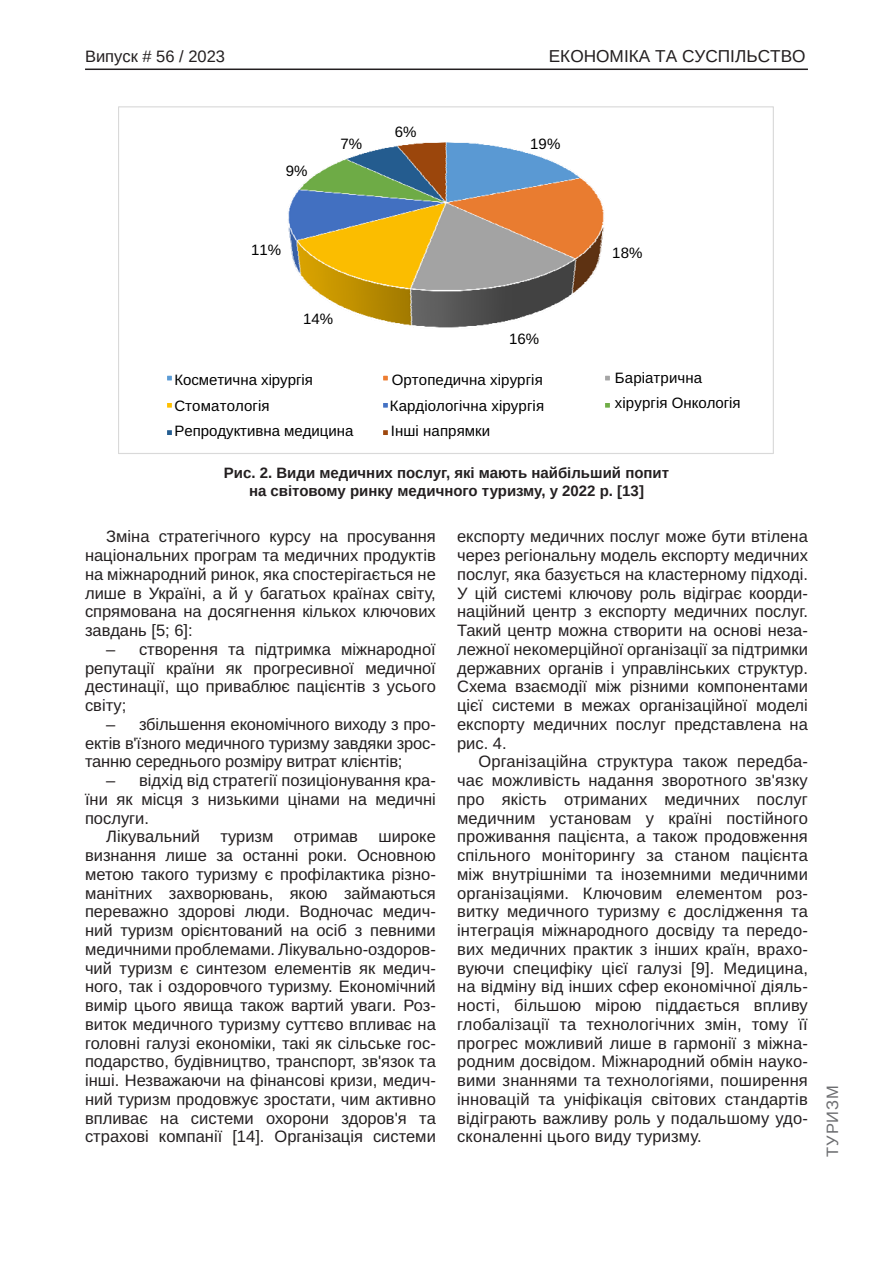
<style>
.page{position:relative;width:893px;height:1263px;background:#fff}
.page>*{position:absolute;margin:0;border:0;box-sizing:border-box;transform-origin:0 0}
.t1{font:17.25px "Arimo";color:#231f20}
.Текст_основной_G{font:16.5px/18.8px "Arimo";color:#231f20;text-align:justify}
.t2{font:16.5px "Arimo";color:#231f20}
.t3{font:16.5px "Arimo";letter-spacing:.05em;color:#6c6d70}
.t4{font:15px/25.5px "Arimo";letter-spacing:.005em;color:#000}
.Рисунок_N{font:700 15px "Arimo";color:#231f20}
</style>
<div class="page">
<hr style="left:85px;top:69px;width:723px;height:1px;background:#231f20">
<img style="left:288px;top:142px;width:316px;height:186px">
<div style="left:165px;top:374px;width:9px;height:8px;background:#5b9bd5"></div>
<div style="left:164px;top:372px;width:11px;height:12px;border:3px solid #fff"></div>
<div style="left:381px;top:374px;width:8px;height:8px;background:#ed7d31"></div>
<div style="left:380px;top:372px;width:11px;height:12px;border:3px solid #fff"></div>
<div style="left:603px;top:374px;width:8px;height:8px;background:#a5a5a5"></div>
<div style="left:602px;top:372px;width:11px;height:12px;border:3px solid #fff"></div>
<div style="left:165px;top:401px;width:9px;height:8px;background:#ffc000"></div>
<div style="left:164px;top:400px;width:11px;height:11px;border:3px solid #fff"></div>
<div style="left:381px;top:401px;width:8px;height:8px;background:#4472c4"></div>
<div style="left:380px;top:400px;width:11px;height:11px;border:3px solid #fff"></div>
<div style="left:603px;top:401px;width:8px;height:8px;background:#70ad47"></div>
<div style="left:602px;top:400px;width:11px;height:11px;border:3px solid #fff"></div>
<div style="left:165px;top:428px;width:9px;height:9px;background:#255e91"></div>
<div style="left:164px;top:427px;width:11px;height:11px;border:3px solid #fff"></div>
<div style="left:381px;top:428px;width:8px;height:9px;background:#9e480e"></div>
<div style="left:380px;top:427px;width:11px;height:11px;border:3px solid #fff"></div>
<p class="t2" style="left:85px;top:47px;width:142px">Випуск # 56 / 2023</p>
<p class="t1" style="left:549px;top:47px;width:258px">ЕКОНОМІКА ТА СУСПІЛЬСТВО</p>
<p class="t4" style="left:286px;top:159px;width:23px">9%</p>
<p class="t4" style="left:340px;top:132px;width:23px">7%</p>
<p class="t4" style="left:395px;top:119px;width:23px">6%</p>
<p class="t4" style="left:530px;top:132px;width:32px">19%</p>
<p class="t4" style="left:251px;top:238px;width:32px">11%</p>
<p class="t4" style="left:612px;top:240px;width:32px">18%</p>
<p class="t4" style="left:303px;top:306px;width:32px">14%</p>
<p class="t4" style="left:509px;top:327px;width:32px">16%</p>
<p class="t4" style="left:174px;top:367px;width:140px">Косметична хірургія</p>
<p class="t4" style="left:392px;top:367px;width:153px">Ортопедична хірургія</p>
<p class="t4" style="left:174px;top:393px;width:97px">Стоматологія</p>
<p class="t4" style="left:390px;top:393px;width:156px">Кардіологічна хірургія</p>
<p class="t4" style="left:174px;top:419px;width:181px">Репродуктивна медицина</p>
<p class="t4" style="left:391px;top:419px;width:101px">Інші напрямки</p>
<p class="t4" style="left:615px;top:365px;width:127px">Баріатрична хірургія Онкологія</p>
<p class="Рисунок_N" style="left:224px;top:462px;width:447px">Рис. 2. Види медичних послуг, які мають найбільший попит</p>
<p class="Рисунок_N" style="left:249px;top:481px;width:396px">на світовому ринку медичного туризму, у 2022 р. [13]</p>
<p class="Текст_основной_G" style="left:85px;top:527px;width:352px;text-indent:21px">Зміна стратегічного курсу на просування національних програм та медичних продуктів на міжнародний ринок, яка спостерігається не лише в Україні, а й у багатьох країнах світу, спрямована на досягнення кількох ключових завдань [5; 6]:</p>
<p class="Текст_основной_G" style="left:85px;top:640px;width:352px;text-indent:21px">– створення та підтримка міжнародної репутації країни як прогресивної медичної дестинації, що приваблює пацієнтів з усього світу;</p>
<p class="Текст_основной_G" style="left:85px;top:715px;width:352px;text-indent:21px">– збільшення економічного виходу з про&shy;ектів в'їзного медичного туризму завдяки зрос&shy;танню середнього розміру витрат клієнтів;</p>
<p class="Текст_основной_G" style="left:85px;top:771px;width:352px;text-indent:21px">– відхід від стратегії позиціонування кра&shy;їни як місця з низькими цінами на медичні послуги.</p>
<p class="Текст_основной_G" style="left:85px;top:827px;width:352px;text-indent:21px">Лікувальний туризм отримав широке визнання лише за останні роки. Основною метою такого туризму є профілактика різно&shy;манітних захворювань, якою займаються переважно здорові люди. Водночас медич&shy;ний туризм орієнтований на осіб з певними медичними проблемами. Лікувально-оздоров&shy;чий туризм є синтезом елементів як медич&shy;ного, так і оздоровчого туризму. Економічний вимір цього явища також вартий уваги. Роз&shy;виток медичного туризму суттєво впливає на головні галузі економіки, такі як сільське гос&shy;подарство, будівництво, транспорт, зв'язок та інші. Незважаючи на фінансові кризи, медич&shy;ний туризм продовжує зростати, чим активно впливає на системи охорони здоров'я та страхові компанії [14]. Організація системи</p>
<p class="Текст_основной_G" style="left:457px;top:527px;width:352px">експорту медичних послуг може бути втілена через регіональну модель експорту медичних послуг, яка базується на кластерному підході.<br>У цій системі ключову роль відіграє коорди&shy;наційний центр з експорту медичних послуг.<br>Такий центр можна створити на основі неза&shy;лежної некомерційної організації за підтримки державних органів і управлінських структур.<br>Схема взаємодії між різними компонентами цієї системи в межах організаційної моделі експорту медичних послуг представлена на рис. 4.</p>
<p class="Текст_основной_G" style="left:457px;top:752px;width:352px;text-indent:21px">Організаційна структура також передба&shy;чає можливість надання зворотного зв'язку про якість отриманих медичних послуг медичним установам у країні постійного проживання пацієнта, а також продовження спільного моніторингу за станом пацієнта між внутрішніми та іноземними медичними організаціями. Ключовим елементом роз&shy;витку медичного туризму є дослідження та інтеграція міжнародного досвіду та передо&shy;вих медичних практик з інших країн, врахо&shy;вуючи специфіку цієї галузі [9]. Медицина, на відміну від інших сфер економічної діяль&shy;ності, більшою мірою піддається впливу глобалізації та технологічних змін, тому її прогрес можливий лише в гармонії з міжна&shy;родним досвідом. Міжнародний обмін науко&shy;вими знаннями та технологіями, поширення інновацій та уніфікація світових стандартів відіграють важливу роль у подальшому удо&shy;сконаленні цього виду туризму.</p>
<p class="t3" style="left:823px;top:1157px;width:73px;rotate:-90deg">ТУРИЗМ</p>
</div>
